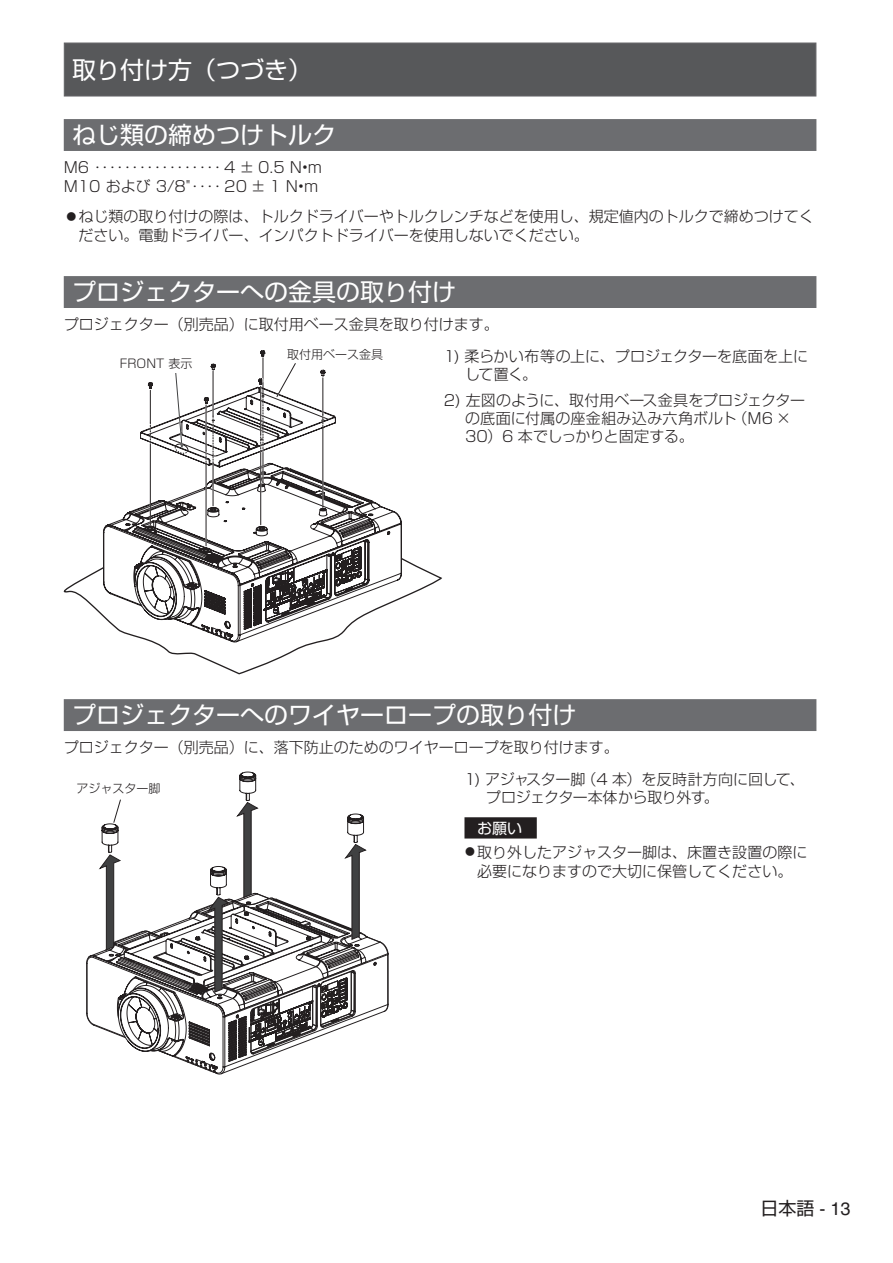
<style>
.page{position:relative;width:893px;height:1263px;background:#fff}
.page>*{position:absolute;margin:0;border:0;box-sizing:border-box;transform-origin:0 0}
.t1{font:24px "Shin Go Pro";color:#fff}
.t2{font:18px "Shin Go Pro";color:#231f20}
.t3{font:300 15px/19.5px "Shin Go Pro";color:#231f20}
.t4{font:300 15px/18px "Shin Go Pro";letter-spacing:-.02em;color:#231f20}
.t5{font:15px "Shin Go Pro";color:#fff}
.t6{font:300 12px "Shin Go Pro";color:#231f20}
.s1{font-family:"Helvetica"}
</style>
<div class="page">
<div style="left:64px;top:43px;width:752px;height:54px;background:#57585a;border:1px solid #636366"></div>
<div style="left:64px;top:119px;width:752px;height:32px;background:#6c6d70"></div>
<div style="left:64px;top:276px;width:752px;height:32px;background:#6c6d70"></div>
<div style="left:64px;top:699px;width:752px;height:32px;background:#6c6d70"></div>
<svg style="left:64px;top:558px;width:378px;height:116px"></svg>
<svg style="left:103px;top:350px;width:299px;height:292px"></svg>
<hr style="left:150px;top:444px;width:1px;height:81px;background:#231f20">
<svg style="left:150px;top:423px;width:1px;height:21px"></svg>
<hr style="left:150px;top:390px;width:1px;height:33px;background:#231f20">
<hr style="left:205px;top:464px;width:2px;height:82px;background:#fff">
<hr style="left:205px;top:405px;width:2px;height:45px;background:#fff">
<hr style="left:206px;top:464px;width:1px;height:82px;background:#231f20">
<hr style="left:206px;top:405px;width:1px;height:45px;background:#231f20">
<hr style="left:322px;top:429px;width:1px;height:77px;background:#fff">
<hr style="left:323px;top:429px;width:1px;height:78px;background:#231f20">
<svg style="left:322px;top:387px;width:2px;height:42px"></svg>
<hr style="left:323px;top:378px;width:1px;height:37px;background:#231f20">
<hr style="left:212px;top:463px;width:2px;height:43px;background:#fff">
<hr style="left:212px;top:371px;width:2px;height:45px;background:#fff">
<hr style="left:213px;top:463px;width:1px;height:43px;background:#231f20">
<svg style="left:205px;top:416px;width:9px;height:48px"></svg>
<hr style="left:213px;top:371px;width:1px;height:45px;background:#231f20">
<hr style="left:260px;top:452px;width:1px;height:73px;background:#231f20">
<hr style="left:260px;top:386px;width:1px;height:48px;background:#231f20">
<hr style="left:262px;top:452px;width:1px;height:32px;background:#fff">
<hr style="left:263px;top:452px;width:1px;height:31px;background:#231f20">
<svg style="left:260px;top:394px;width:4px;height:58px"></svg>
<svg style="left:275px;top:362px;width:22px;height:37px"></svg>
<svg style="left:174px;top:373px;width:15px;height:81px"></svg>
<div style="left:287px;top:349px;width:96px;height:13px;background:#fff"></div>
<div style="left:120px;top:354px;width:83px;height:19px;background:#fff"></div>
<svg style="left:86px;top:772px;width:302px;height:302px"></svg>
<div style="left:464px;top:817px;width:73px;height:21px;background:#231f20"></div>
<h1 class="t1" style="left:72px;top:50px;width:242px">取り付け方（つづき）</h1>
<h1 class="t1" style="left:72px;top:115px;width:266px">ねじ類の締めつけトルク</h1>
<p class="t3" style="left:64px;top:156px;width:260px">M6 ･････････････････ 4 ± 0.5 N•m<br>M10 および 3/8"････ 20 ± 1 N•m</p>
<p class="t3" style="left:79px;top:204px;width:737px">ねじ類の取り付けの際は、トルクドライバーやトルクレンチなどを使用し、規定値内のトルクで締めつけてください。電動ドライバー、インパクトドライバーを使用しないでください。</p>
<h1 class="t1" style="left:72px;top:272px;width:386px">プロジェクターへの金具の取り付け</h1>
<p class="t3" style="left:64px;top:313px;width:436px">プロジェクター（別売品）に取付用ベース金具を取り付けます。</p>
<p class="t6" style="left:287px;top:345px;width:97px">取付用ベース金具</p>
<p class="t6" style="left:120px;top:354px;width:74px">FRONT 表示</p>
<p class="t3" style="left:465px;top:345px;width:345px;line-height:18px;text-indent:-21px">1) 柔らかい布等の上に、プロジェクターを底面を上にして置く。</p>
<p class="t3" style="left:465px;top:390px;width:341px;line-height:18px;text-indent:-21px">2) 左図のように、取付用ベース金具をプロジェクターの底面に付属の座金組み込み六角ボルト（M6 ×<br>30）6 本でしっかりと固定する。</p>
<h1 class="t1" style="left:72px;top:695px;width:506px">プロジェクターへのワイヤーロープの取り付け</h1>
<p class="t3" style="left:64px;top:736px;width:556px">プロジェクター（別売品）に、落下防止のためのワイヤーロープを取り付けます。</p>
<p class="t6" style="left:77px;top:779px;width:86px">アジャスター脚</p>
<p class="t4" style="left:486px;top:768px;width:320px;text-indent:-21px">1) アジャスター脚（4 本）を反時計方向に回して、プロジェクター本体から取り外す。</p>
<p class="t5" style="left:477px;top:816px;width:46px">お願い</p>
<p class="t3" style="left:477px;top:840px;width:331px">取り外したアジャスター脚は、床置き設置の際に必要になりますので大切に保管してください。</p>
<p class="t2" style="left:760px;top:1193px;width:92px">日本語 <span class="s1">- 13</span></p>
</div>
